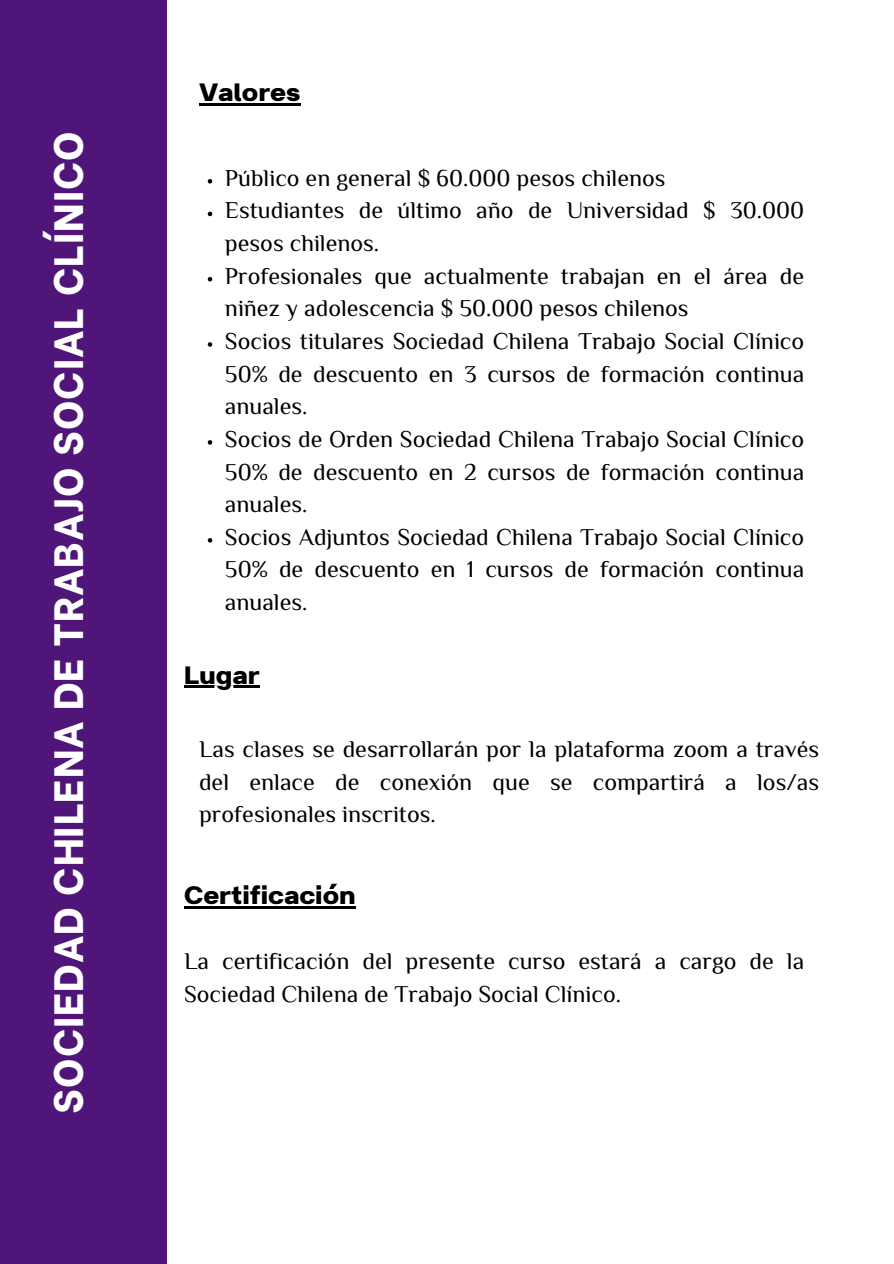
<style>
.page{position:relative;width:894px;height:1264px;background:#fff}
.page>*{position:absolute;margin:0;border:0;box-sizing:border-box;transform-origin:0 0}
.t1{font:800 40.8px "Be Vietnam";letter-spacing:.025em;color:#fff}
.t2{font:700 30px "Breul Grotesk A";color:#000}
.t3{font:24px/32.7px "Philosopher";color:#000;text-align:justify}
</style>
<div class="page">
<div style="left:0;top:0;width:166px;height:1263px;background:#4f1579"></div>
<hr style="left:184px;top:685px;width:75px;height:3px;background:#000">
<hr style="left:184px;top:905px;width:171px;height:3px;background:#000">
<svg style="left:208px;top:179px;width:4px;height:4px"></svg>
<svg style="left:208px;top:212px;width:4px;height:4px"></svg>
<svg style="left:208px;top:277px;width:4px;height:4px"></svg>
<svg style="left:208px;top:342px;width:4px;height:5px"></svg>
<svg style="left:208px;top:440px;width:4px;height:4px"></svg>
<svg style="left:208px;top:538px;width:4px;height:4px"></svg>
<hr style="left:199px;top:103px;width:101px;height:3px;background:#000">
<h1 class="t1" style="left:34px;top:1113px;width:983px;rotate:-90deg">SOCIEDAD CHILENA DE TRABAJO SOCIAL CLÍNICO</h1>
<p class="t2" style="left:199px;top:67px;width:103px">Valores</p>
<p class="t3" style="left:225px;top:164px;width:442px">Público en general $ 60.000 pesos chilenos</p>
<p class="t3" style="left:225px;top:196px;width:580px">Estudiantes de último año de Universidad $ 30.000 pesos chilenos.</p>
<p class="t3" style="left:225px;top:262px;width:580px">Profesionales que actualmente trabajan en el área de niñez y adolescencia $ 50.000 pesos chilenos</p>
<h2 class="t3" style="left:225px;top:327px;width:580px">Socios titulares Sociedad Chilena Trabajo Social Clínico 50% de descuento en 3 cursos de formación continua anuales.</h2>
<p class="t3" style="left:225px;top:425px;width:580px">Socios de Orden Sociedad Chilena Trabajo Social Clínico 50% de descuento en 2 cursos de formación continua anuales.</p>
<h2 class="t3" style="left:225px;top:523px;width:580px">Socios Adjuntos Sociedad Chilena Trabajo Social Clínico 50% de descuento en 1 cursos de formación continua anuales.</h2>
<h2 class="t2" style="left:184px;top:649px;width:77px">Lugar</h2>
<p class="t3" style="left:199px;top:735px;width:621px">Las clases se desarrollarán por la plataforma zoom a través del enlace de conexión que se compartirá a los/as profesionales inscritos.</p>
<p class="t2" style="left:184px;top:869px;width:173px">Certificación</p>
<p class="t3" style="left:184px;top:947px;width:621px">La certificación del presente curso estará a cargo de la<br>Sociedad Chilena de Trabajo Social Clínico.</p>
</div>
